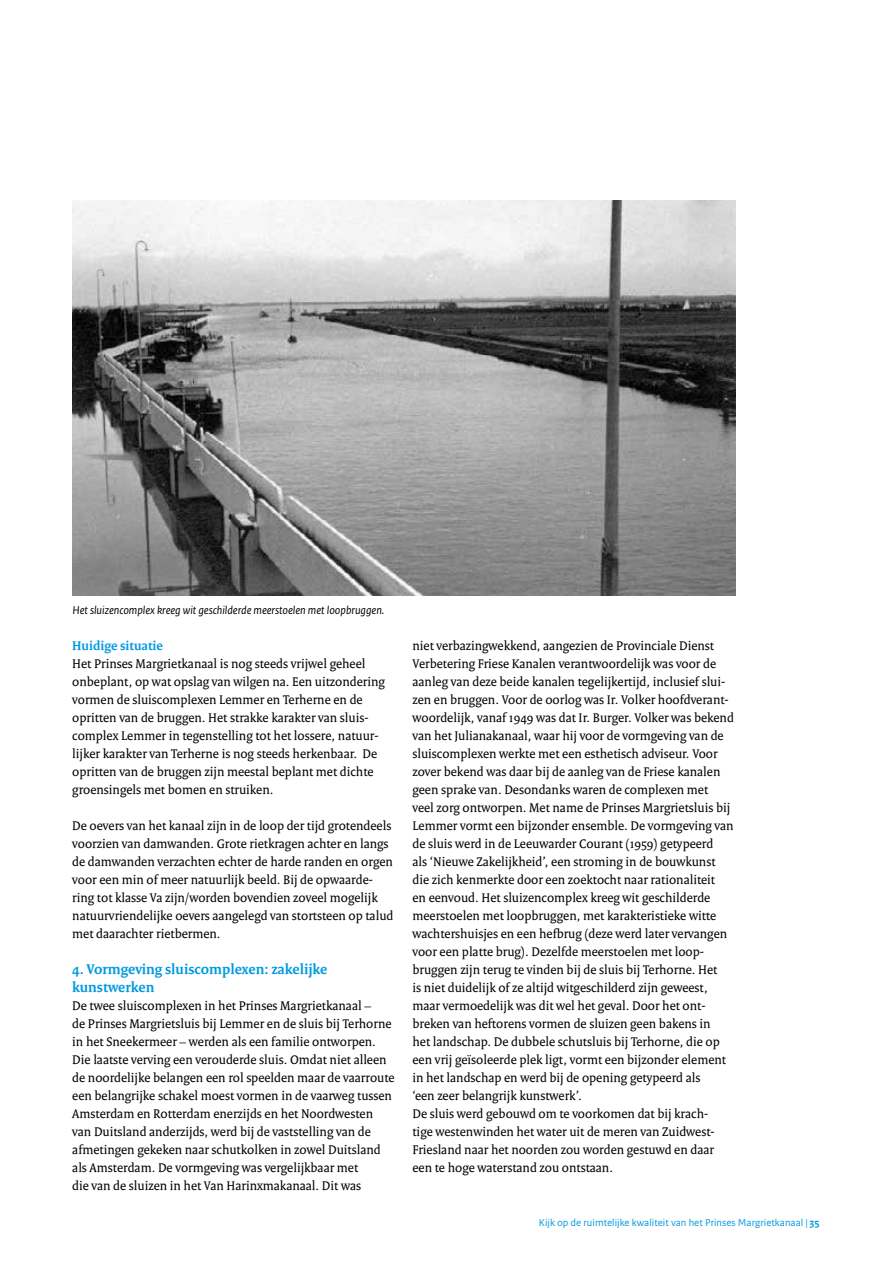
<style>
.page{position:relative;width:893px;height:1263px;background:#fff}
.page>*{position:absolute;margin:0;border:0;box-sizing:border-box;transform-origin:0 0}
.t1{font:700 15px/18px "Rijksoverheid Serif";color:#0099e0}
.t2{font:13.5px/18px "Rijksoverheid Serif";color:#000}
.t3{font:700 13.5px "Rijksoverheid Serif";color:#0099e0}
.t4{font:italic 12px "Rijksoverheid Sans Text";color:#000}
.t5{font:10.5px "Rijksoverheid Sans Text";color:#0099e0}
.s1{font-weight:700}
</style>
<div class="page">
<img style="left:72px;top:200px;width:664px;height:396px">
<p class="t4" style="left:72px;top:603px;width:314px">Het sluizencomplex kreeg wit geschilderde meerstoelen met loopbruggen.</p>
<p class="t3" style="left:72px;top:637px;width:92px">Huidige situatie</p>
<p class="t2" style="left:72px;top:654px;width:314px">Het Prinses Margrietkanaal is nog steeds vrijwel geheel onbeplant, op wat opslag van wilgen na. Een uitzondering vormen de sluiscomplexen Lemmer en Terherne en de opritten van de bruggen. Het strakke karakter van sluis&shy;complex Lemmer in tegenstelling tot het lossere, natuur&shy;lijker karakter van Terherne is nog steeds herkenbaar. De opritten van de bruggen zijn meestal beplant met dichte groensingels met bomen en struiken.</p>
<p class="t2" style="left:72px;top:816px;width:323px">De oevers van het kanaal zijn in de loop der tijd grotendeels voorzien van damwanden. Grote rietkragen achter en langs de damwanden verzachten echter de harde randen en orgen voor een min of meer natuurlijk beeld. Bij de opwaarde&shy;ring tot klasse Va zijn/worden bovendien zoveel mogelijk natuurvriendelijke oevers aangelegd van stortsteen op talud met daarachter rietbermen.</p>
<p class="t1" style="left:72px;top:960px;width:257px">4. Vormgeving sluiscomplexen: zakelijke kunstwerken</p>
<p class="t2" style="left:72px;top:996px;width:324px">De twee sluiscomplexen in het Prinses Margrietkanaal –<br>de Prinses Margrietsluis bij Lemmer en de sluis bij Terhorne in het Sneekermeer – werden als een familie ontworpen.<br>Die laatste verving een verouderde sluis. Omdat niet alleen de noordelijke belangen een rol speelden maar de vaarroute een belangrijke schakel moest vormen in de vaarweg tussen Amsterdam en Rotterdam enerzijds en het Noordwesten van Duitsland anderzijds, werd bij de vaststelling van de afmetingen gekeken naar schutkolken in zowel Duitsland als Amsterdam. De vormgeving was vergelijkbaar met<br>die van de sluizen in het Van Harinxmakanaal. Dit was</p>
<p class="t2" style="left:412px;top:636px;width:323px">niet verbazingwekkend, aangezien de Provinciale Dienst Verbetering Friese Kanalen verantwoordelijk was voor de aanleg van deze beide kanalen tegelijkertijd, inclusief slui&shy;zen en bruggen. Voor de oorlog was Ir. Volker hoofdverant&shy;woordelijk, vanaf 1949 was dat Ir. Burger. Volker was bekend van het Julianakanaal, waar hij voor de vormgeving van de sluiscomplexen werkte met een esthetisch adviseur. Voor zover bekend was daar bij de aanleg van de Friese kanalen geen sprake van. Desondanks waren de complexen met<br>veel zorg ontworpen. Met name de Prinses Margrietsluis bij Lemmer vormt een bijzonder ensemble. De vormgeving van de sluis werd in de Leeuwarder Courant (1959) getypeerd<br>als ‘Nieuwe Zakelijkheid’, een stroming in de bouwkunst die zich kenmerkte door een zoektocht naar rationaliteit<br>en eenvoud. Het sluizencomplex kreeg wit geschilderde meerstoelen met loopbruggen, met karakteristieke witte wachtershuisjes en een hefbrug (deze werd later vervangen voor een platte brug). Dezelfde meerstoelen met loop&shy;bruggen zijn terug te vinden bij de sluis bij Terhorne. Het<br>is niet duidelijk of ze altijd witgeschilderd zijn geweest, maar vermoedelijk was dit wel het geval. Door het ont&shy;breken van heftorens vormen de sluizen geen bakens in<br>het landschap. De dubbele schutsluis bij Terhorne, die op een vrij geïsoleerde plek ligt, vormt een bijzonder element in het landschap en werd bij de opening getypeerd als<br>‘een zeer belangrijk kunstwerk’.<br>De sluis werd gebouwd om te voorkomen dat bij krach-<br>tige westenwinden het water uit de meren van Zuidwest-Friesland naar het noorden zou worden gestuwd en daar een te hoge waterstand zou ontstaan.</p>
<p class="t5" style="left:539px;top:1216px;width:283px">Kijk op de ruimtelijke kwaliteit van het Prinses Margrietkanaal | <span class="s1">35</span></p>
</div>
